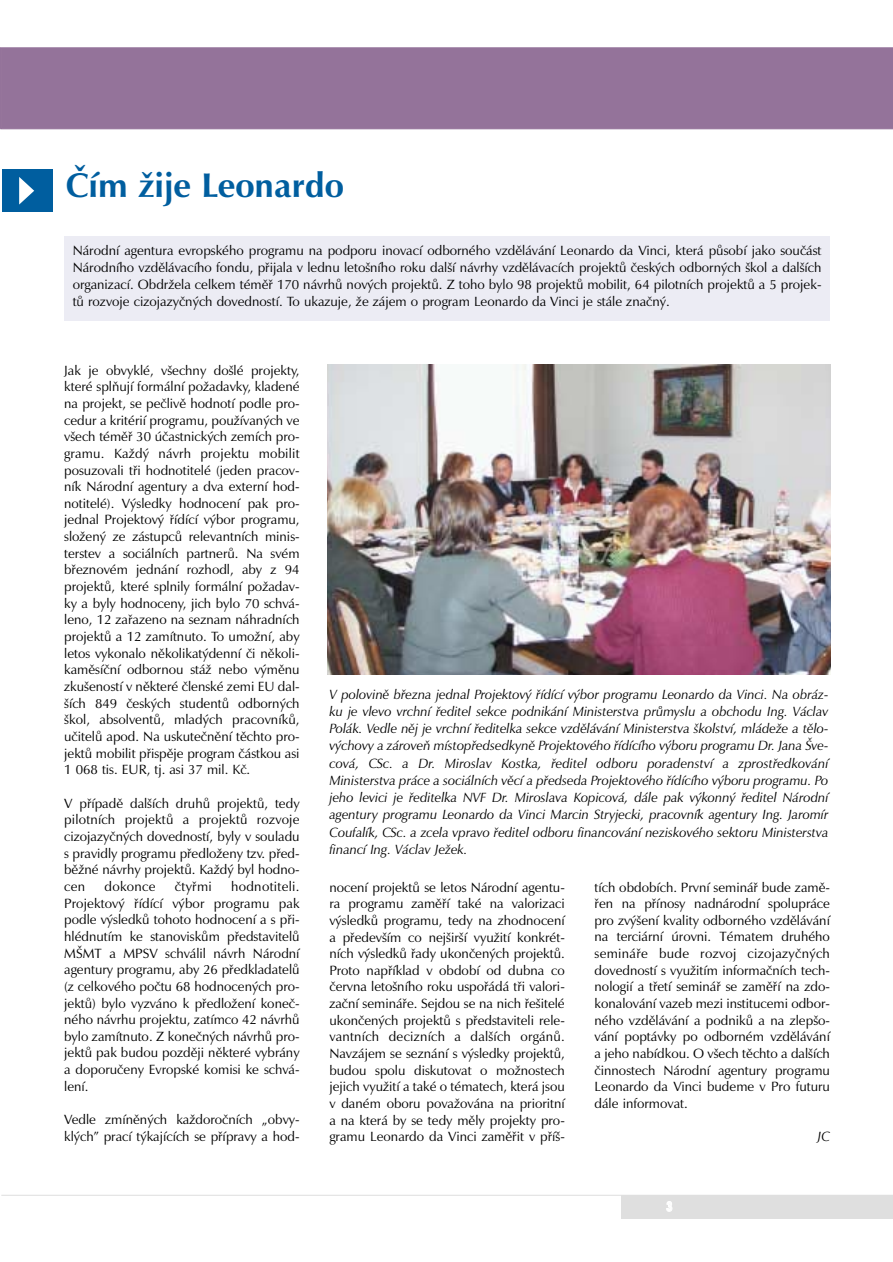
<style>
.page{position:relative;width:893px;height:1262px;background:#fff}
.page>*{position:absolute;margin:0;border:0;box-sizing:border-box;transform-origin:0 0}
.t1{font:700 34.5px "Zapf Humanist 601 BTCE";color:#005e9f}
.t2{font:13.5px/16.6px "Zapf Humanist 601 BTCE";color:#000;text-align:justify}
.t3{font:italic 13.5px/17.2px "Zapf Humanist 601 BTCE";color:#000;text-align:justify}
.t4{font:13.5px "Zapf Humanist 601 BTCE";letter-spacing:.02em;color:#000}
.t5{font:700 condensed 13.5px "Futura BTCE";color:#fff}
</style>
<div class="page">
<svg style="left:0;top:48px;width:1px;height:81px"></svg>
<div style="left:1px;top:48px;width:891px;height:81px;background:#94739a"></div>
<div style="left:621px;top:1195px;width:271px;height:23px;background:#dfdfdf"></div>
<hr style="left:1px;top:1194px;width:891px;height:1px;background:#dfdfdf">
<div style="left:2px;top:169px;width:50px;height:43px;background:#005e9f"></div>
<svg style="left:19px;top:177px;width:15px;height:27px"></svg>
<img style="left:328px;top:364px;width:502px;height:310px">
<div style="left:64px;top:236px;width:766px;height:84px;background:#ececf4"></div>
<h1 class="t1" style="left:66px;top:172px;width:280px">Čím žije Leonardo</h1>
<p class="t2" style="left:73px;top:243px;width:750px;line-height:17.2px">Národní agentura evropského programu na podporu inovací odborného vzdělávání Leonardo da Vinci, která působí jako součást Národního vzdělávacího fondu, přijala v lednu letošního roku další návrhy vzdělávacích projektů českých odborných škol a dalších organizací. Obdržela celkem téměř 170 návrhů nových projektů. Z toho bylo 98 projektů mobilit, 64 pilotních projektů a 5 projek&shy;tů rozvoje cizojazyčných dovedností. To ukazuje, že zájem o program Leonardo da Vinci je stále značný.</p>
<p class="t2" style="left:64px;top:363px;width:237px">Jak je obvyklé, všechny došlé projekty, které splňují formální požadavky, kladené na projekt, se pečlivě hodnotí podle pro&shy;cedur a kritérií programu, používaných ve všech téměř 30 účastnických zemích pro&shy;gramu. Každý návrh projektu mobilit posuzovali tři hodnotitelé (jeden pracov&shy;ník Národní agentury a dva externí hod&shy;notitelé). Výsledky hodnocení pak pro&shy;jednal Projektový řídící výbor programu, složený ze zástupců relevantních minis&shy;terstev a sociálních partnerů. Na svém březnovém jednání rozhodl, aby z 94 projektů, které splnily formální požadav&shy;ky a byly hodnoceny, jich bylo 70 schvá&shy;leno, 12 zařazeno na seznam náhradních projektů a 12 zamítnuto. To umožní, aby letos vykonalo několikatýdenní či několi&shy;kaměsíční odbornou stáž nebo výměnu zkušeností v některé členské zemi EU dal&shy;ších 849 českých studentů odborných škol, absolventů, mladých pracovníků, učitelů apod. Na uskutečnění těchto pro&shy;jektů mobilit přispěje program částkou asi 1 068 tis. EUR, tj. asi 37 mil. Kč.</p>
<p class="t2" style="left:64px;top:796px;width:237px">V případě dalších druhů projektů, tedy pilotních projektů a projektů rozvoje cizojazyčných dovedností, byly v souladu s pravidly programu předloženy tzv. před&shy;běžné návrhy projektů. Každý byl hodno&shy;cen</p>
<p class="t2" style="left:64px;top:879px;width:237px;text-indent:167px">hodnotiteli.<br>Projektový řídící výbor programu pak podle výsledků tohoto hodnocení a s při&shy;hlédnutím ke stanoviskům představitelů MŠMT a MPSV schválil návrh Národní agentury programu, aby 26 předkladatelů (z celkového počtu 68 hodnocených pro&shy;jektů) bylo vyzváno k předložení koneč&shy;ného návrhu projektu, zatímco 42 návrhů bylo zamítnuto. Z konečných návrhů pro&shy;jektů pak budou později některé vybrány a doporučeny Evropské komisi ke schvá&shy;lení.</p>
<p class="t2" style="left:64px;top:1112px;width:237px">Vedle zmíněných každoročních „obvy&shy;klých” prací týkajících se přípravy a hod-</p>
<p class="t4" style="left:105px;top:881px;width:53px">dokonce</p>
<p class="t2" style="left:175px;top:879px;width:38px">čtyřmi</p>
<p class="t3" style="left:329px;top:687px;width:500px">V polovině března jednal Projektový řídící výbor programu Leonardo da Vinci. Na obráz&shy;ku je vlevo vrchní ředitel sekce podnikání Ministerstva průmyslu a obchodu Ing. Václav Polák. Vedle něj je vrchní ředitelka sekce vzdělávání Ministerstva školství, mládeže a tělo&shy;výchovy a zároveň místopředsedkyně Projektového řídícího výboru programu Dr. Jana Šve&shy;cová, CSc. a Dr. Miroslav Kostka, ředitel odboru poradenství a zprostředkování Ministerstva práce a sociálních věcí a předseda Projektového řídícího výboru programu. Po jeho levici je ředitelka NVF Dr. Miroslava Kopicová, dále pak výkonný ředitel Národní agentury programu Leonardo da Vinci Marcin Stryjecki, pracovník agentury Ing. Jaromír Coufalík, CSc. a zcela vpravo ředitel odboru financování neziskového sektoru Ministerstva financí Ing. Václav Ježek.</p>
<p class="t2" style="left:329px;top:880px;width:237px">nocení projektů se letos Národní agentu&shy;ra programu zaměří také na valorizaci výsledků programu, tedy na zhodnocení a především co nejširší využití konkrét&shy;ních výsledků řady ukončených projektů.<br>Proto například v období od dubna co června letošního roku uspořádá tři valori&shy;zační semináře. Sejdou se na nich řešitelé ukončených projektů s představiteli rele&shy;vantních decizních a dalších orgánů.<br>Navzájem se seznání s výsledky projektů, budou spolu diskutovat o možnostech jejich využití a také o tématech, která jsou v daném oboru považována na prioritní a na která by se tedy měly projekty pro&shy;gramu Leonardo da Vinci zaměřit v příš-</p>
<p class="t2" style="left:594px;top:880px;width:237px">tích obdobích. První seminář bude zamě&shy;řen na přínosy nadnárodní spolupráce pro zvýšení kvality odborného vzdělávání na terciární úrovni. Tématem druhého semináře bude rozvoj cizojazyčných dovedností s využitím informačních tech&shy;nologií a třetí seminář se zaměří na zdo&shy;konalování vazeb mezi institucemi odbor&shy;ného vzdělávání a podniků a na zlepšo&shy;vání poptávky po odborném vzdělávání a jeho nabídkou. O všech těchto a dalších činnostech Národní agentury programu Leonardo da Vinci budeme v Pro futuru dále informovat.</p>
<p class="t3" style="left:817px;top:1130px;width:14px">JC</p>
<p class="t5" style="left:666px;top:1201px;width:7px">3</p>
</div>
